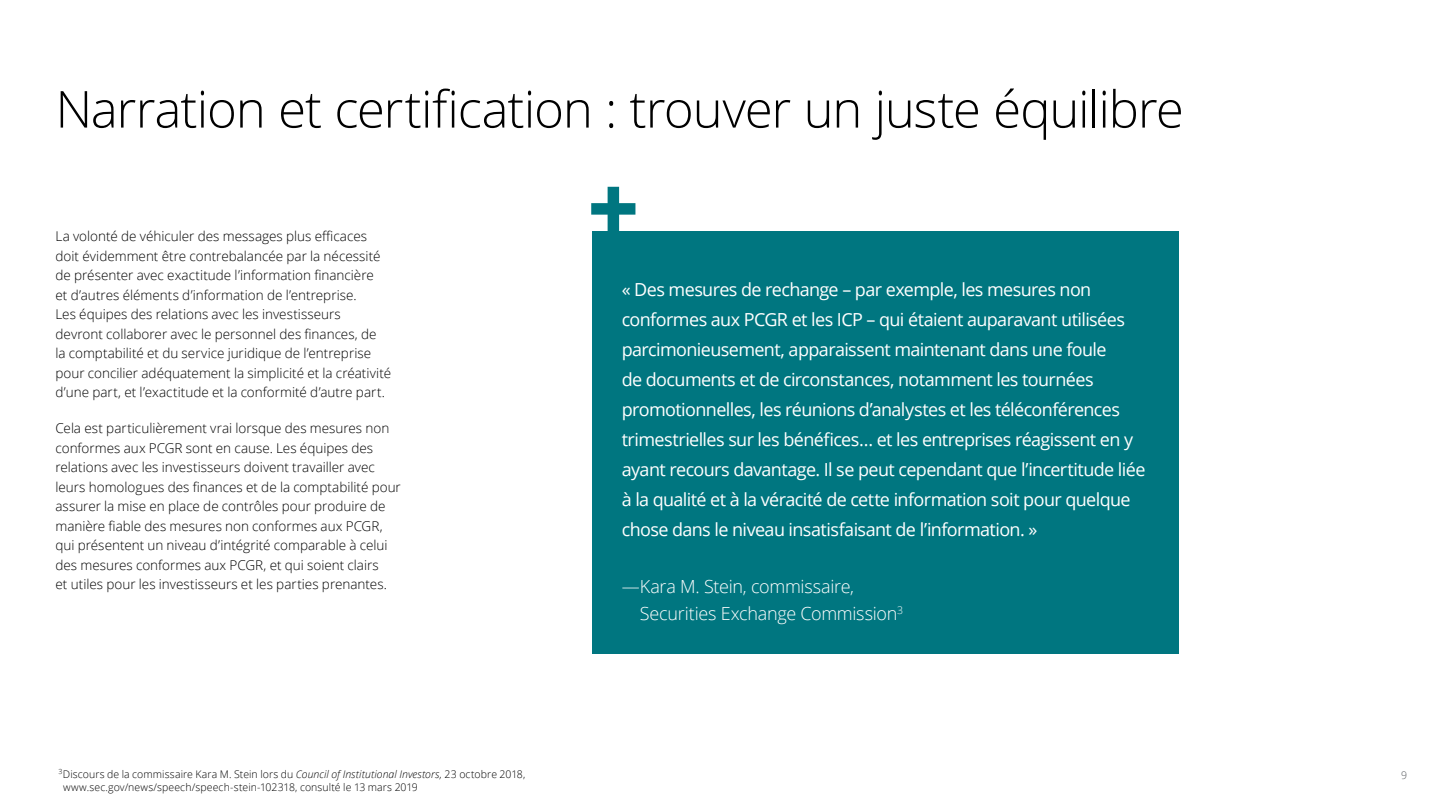
<style>
.page{position:relative;width:1440px;height:810px;background:#fff}
.page>*{position:absolute;margin:0;border:0;box-sizing:border-box;transform-origin:0 0}
.t1{font:300 51px "Open Sans";letter-spacing:-.025em;color:#000}
.t2{font:18px/30px "Open Sans";letter-spacing:-.035em;color:#fff}
.t3{font:300 18px/27px "Open Sans";letter-spacing:-.015em;color:#fff}
.t4{font:300 13.5px/19.5px "Open Sans";color:#000}
.t5{font:300 10.5px/12.8px "Open Sans";letter-spacing:.01em;color:#000}
.t6{font:300 10.5px "Open Sans";color:#53565a}
.s1{font-style:italic}
</style>
<div class="page">
<div style="left:592px;top:231px;width:587px;height:422px;background:#007680"></div>
<svg style="left:591px;top:187px;width:44px;height:44px"></svg>
<h1 class="t1" style="left:56px;top:74px;width:1130px">Narration et certification : trouver un juste équilibre</h1>
<p class="t4" style="left:56px;top:226px;width:337px">La volonté de véhiculer des messages plus efficaces doit évidemment être contrebalancée par la nécessité de présenter avec exactitude l’information financière<br>et d’autres éléments d’information de l’entreprise.<br>Les équipes des relations avec les investisseurs devront collaborer avec le personnel des finances, de<br>la comptabilité et du service juridique de l’entreprise pour concilier adéquatement la simplicité et la créativité d’une part, et l’exactitude et la conformité d’autre part.</p>
<p class="t4" style="left:56px;top:418px;width:347px">Cela est particulièrement vrai lorsque des mesures non conformes aux PCGR sont en cause. Les équipes des relations avec les investisseurs doivent travailler avec leurs homologues des finances et de la comptabilité pour assurer la mise en place de contrôles pour produire de manière fiable des mesures non conformes aux PCGR, qui présentent un niveau d’intégrité comparable à celui des mesures conformes aux PCGR, et qui soient clairs<br>et utiles pour les investisseurs et les parties prenantes.</p>
<p class="t5" style="left:63px;top:767px;width:464px;text-indent:-5px"><sup>3</sup>Discours de la commissaire Kara M. Stein lors du <span class="s1">Council of Institutional Investors,</span> 23 octobre 2018, www.sec.gov/news/speech/speech-stein-102318, consulté le 13 mars 2019</p>
<p class="t2" style="left:622px;top:274px;width:525px">« Des mesures de rechange – par exemple, les mesures non conformes aux PCGR et les ICP – qui étaient auparavant utilisées parcimonieusement, apparaissent maintenant dans une foule<br>de documents et de circonstances, notamment les tournées promotionnelles, les réunions d’analystes et les téléconférences trimestrielles sur les bénéfices… et les entreprises réagissent en y ayant recours davantage. Il se peut cependant que l’incertitude liée à la qualité et à la véracité de cette information soit pour quelque chose dans le niveau insatisfaisant de l’information. »</p>
<h2 class="t3" style="left:640px;top:572px;width:265px;text-indent:-18px">—Kara M. Stein, commissaire,<br>Securities Exchange Commission<sup>3</sup></h2>
<p class="t6" style="left:1401px;top:768px;width:7px">9</p>
</div>
